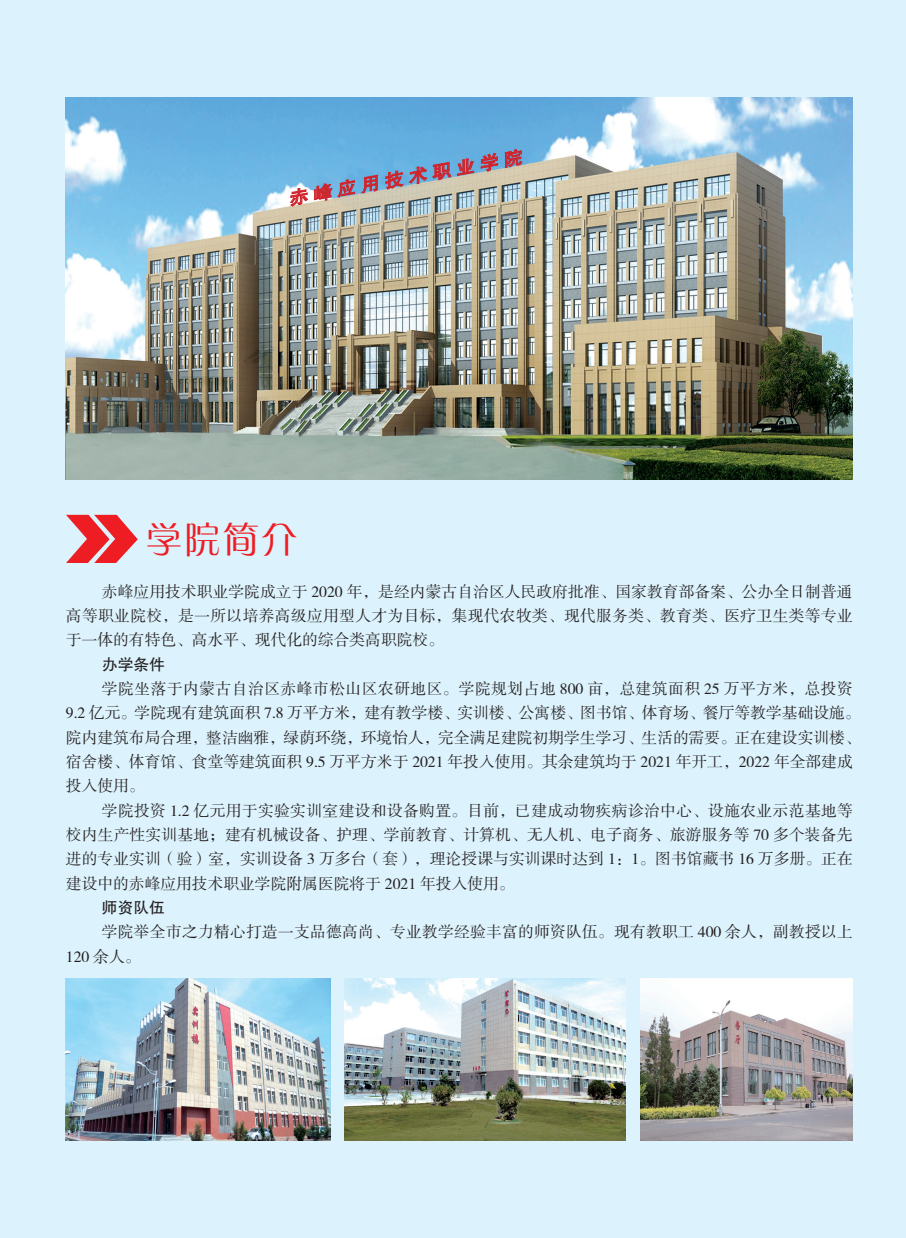
<style>
.page{position:relative;width:906px;height:1238px;background:#fff}
.page>*{position:absolute;margin:0;border:0;box-sizing:border-box;transform-origin:0 0}
.t1{font:36px "FZZQJW GB1 0";color:#ee1d23}
.t2{font:italic 17.85px "FZHTK GBK1 0";color:#d1232a;scale:1.07 1}
.t3{font:15.75px/24.3px "FZSSK GBK1 0";color:#231f20;text-align:justify}
.t4{font:15.75px "FZHTK GBK1 0";color:#231f20}
</style>
<div class="page">
<div style="left:0;top:0;width:906px;height:1237px;background:#dcf2fc"></div>
<img style="left:66px;top:978px;width:265px;height:162px">
<img style="left:345px;top:978px;width:281px;height:162px">
<img style="left:640px;top:978px;width:213px;height:162px">
<img style="left:66px;top:98px;width:787px;height:381px">
<svg style="left:66px;top:514px;width:72px;height:49px"></svg>
<svg style="left:290px;top:186px;width:18px;height:21px"></svg>
<svg style="left:314px;top:178px;width:41px;height:25px"></svg>
<svg style="left:361px;top:174px;width:17px;height:20px"></svg>
<svg style="left:385px;top:161px;width:66px;height:29px;background:#9696ad"></svg>
<svg style="left:457px;top:157px;width:17px;height:19px"></svg>
<svg style="left:480px;top:152px;width:18px;height:21px"></svg>
<svg style="left:504px;top:148px;width:18px;height:20px"></svg>
<p class="t2" style="left:287px;top:189px;width:222px;rotate:-10deg">赤峰应用技术职业学院</p>
<h1 class="t1" style="left:146px;top:519px;width:153px">学院简介</h1>
<p class="t3" style="left:66px;top:580px;width:788px;text-indent:36px">赤峰应用技术职业学院成立于 2020 年，是经内蒙古自治区人民政府批准、国家教育部备案、公办全日制普通高等职业院校，是一所以培养高级应用型人才为目标，集现代农牧类、现代服务类、教育类、医疗卫生类等专业于一体的有特色、高水平、现代化的综合类高职院校。</p>
<p class="t4" style="left:102px;top:655px;width:64px">办学条件</p>
<p class="t3" style="left:66px;top:677px;width:796px;text-align:left;text-indent:36px">学院坐落于内蒙古自治区赤峰市松山区农研地区。学院规划占地 800 亩，总建筑面积 25 万平方米，总投资9.2 亿元。学院现有建筑面积 7.8 万平方米，建有教学楼、实训楼、公寓楼、图书馆、体育场、餐厅等教学基础设施。院内建筑布局合理，整洁幽雅，绿荫环绕，环境怡人，完全满足建院初期学生学习、生活的需要。正在建设实训楼、宿舍楼、体育馆、食堂等建筑面积 9.5 万平方米于 2021 年投入使用。其余建筑均于 2021 年开工，2022 年全部建成投入使用。</p>
<p class="t3" style="left:66px;top:799px;width:788px;text-indent:36px">学院投资 1.2 亿元用于实验实训室建设和设备购置。目前，已建成动物疾病诊治中心、设施农业示范基地等校内生产性实训基地；建有机械设备、护理、学前教育、计算机、无人机、电子商务、旅游服务等 70 多个装备先进的专业实训（验）室，实训设备 3 万多台（套），理论授课与实训课时达到 1：1。图书馆藏书 16 万多册。正在建设中的赤峰应用技术职业学院附属医院将于 2021 年投入使用。</p>
<p class="t4" style="left:102px;top:898px;width:64px">师资队伍</p>
<p class="t3" style="left:66px;top:920px;width:788px;text-indent:36px">学院举全市之力精心打造一支品德高尚、专业教学经验丰富的师资队伍。现有教职工 400 余人，副教授以上<br>120 余人。</p>
</div>
